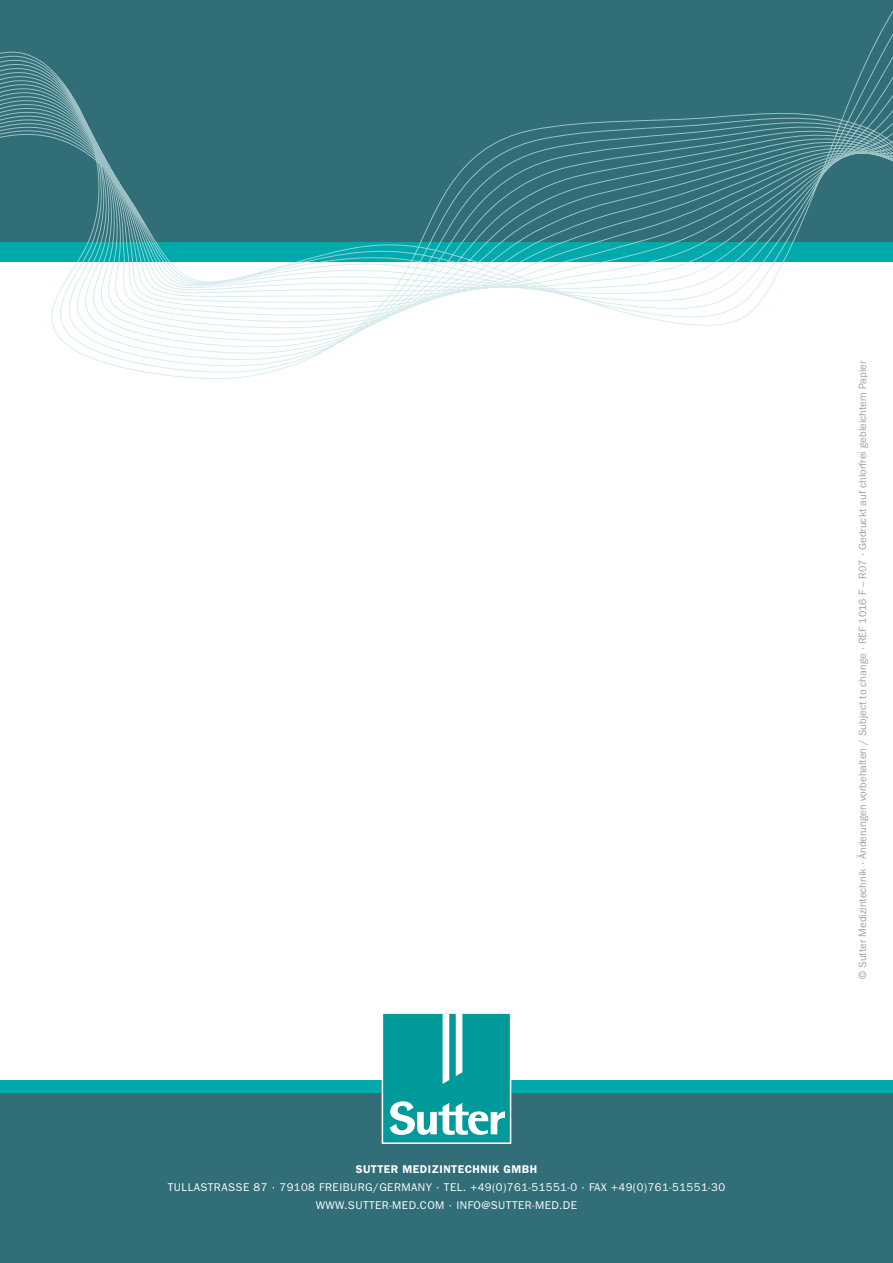
<style>
.page{position:relative;width:893px;height:1263px;background:#fff}
.page>*{position:absolute;margin:0;border:0;box-sizing:border-box;transform-origin:0 0}
.t1{font:11.25px/18px "ITC Franklin Gothic Std";letter-spacing:.04em;color:#fff;text-align:center}
.t2{font:11.25px "Franklin Gothic LT Pro Dm";letter-spacing:.04em;color:#fff}
.t3{font:10.5px "ITC Franklin Gothic Std";color:#a1a1a1}
</style>
<div class="page">
<div style="left:0;top:1093px;width:893px;height:170px;background:#316e77"></div>
<div style="left:0;top:1080px;width:893px;height:13px;background:#00a9ac"></div>
<div style="left:383px;top:1014px;width:127px;height:128px;background:#009a9b"></div>
<svg style="left:443px;top:1015px;width:6px;height:69px"></svg>
<svg style="left:456px;top:1015px;width:6px;height:61px"></svg>
<svg style="left:390px;top:1101px;width:115px;height:34px"></svg>
<div style="left:382px;top:1012px;width:129px;height:132px;border:2px solid #fff"></div>
<svg style="left:0;top:0;width:893px;height:379px"></svg>
<p class="t2" style="left:356px;top:1162px;width:183px">SUTTER MEDIZINTECHNIK GMBH</p>
<p class="t1" style="left:168px;top:1178px;width:559px">TULLASTRASSE 87 · 79108 FREIBURG/GERMANY · TEL. +49(0)761-51551-0 · FAX +49(0)761-51551-30<br>WWW.SUTTER-MED.COM · INFO@SUTTER-MED.DE</p>
<p class="t3" style="left:857px;top:979px;width:620px;rotate:-90deg">© Sutter Medizintechnik · Änderungen vorbehalten / Subject to change · REF 1016 F – R07 · Gedruckt auf chlorfrei gebleichtem Papier</p>
</div>
